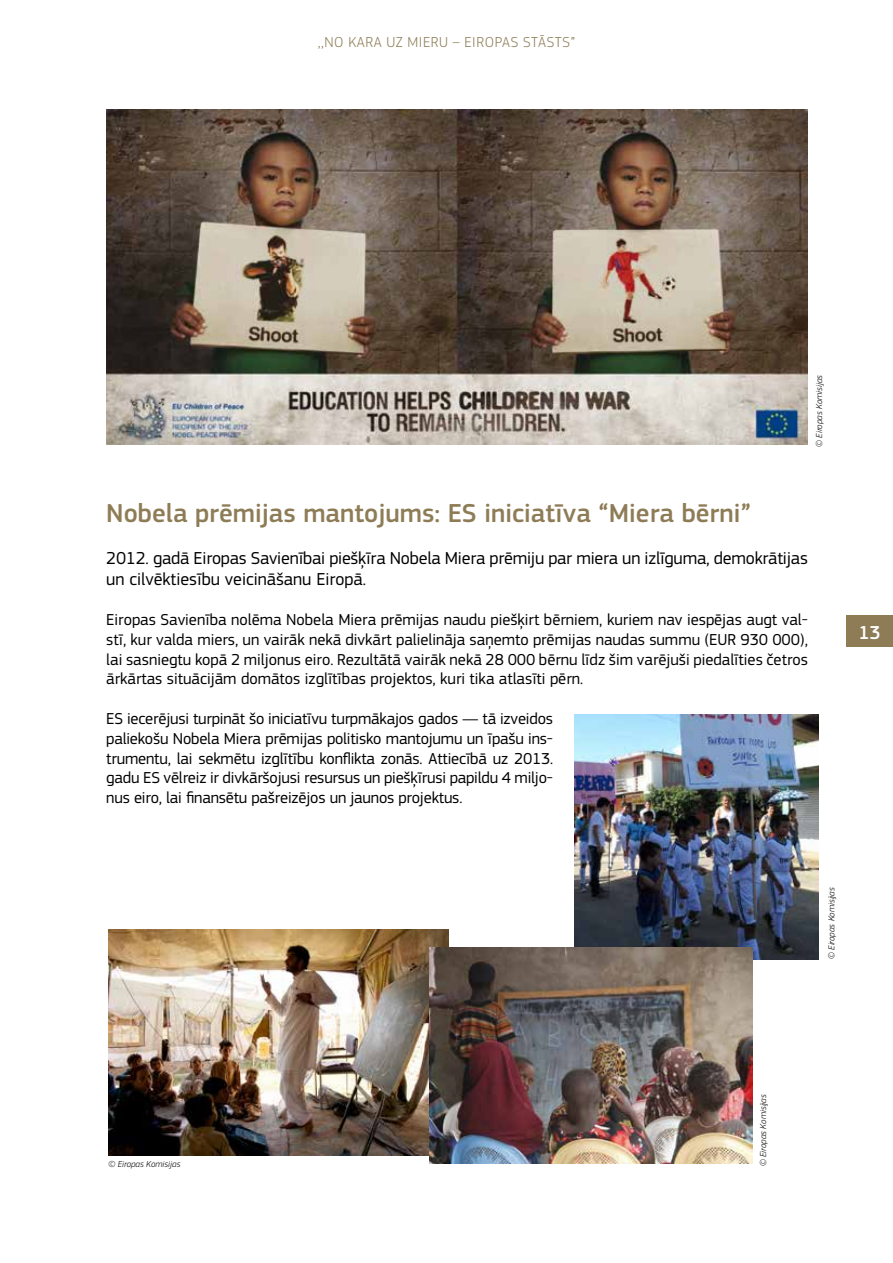
<style>
.page{position:relative;width:893px;height:1263px;background:#fff}
.page>*{position:absolute;margin:0;border:0;box-sizing:border-box;transform-origin:0 0}
.t1{font:500 27px "EC Square Sans Pro";color:#8d7c55}
.t2{font:500 19.5px "EC Square Sans Pro";color:#fff}
.t3{font:18px/21.6px "EC Square Sans Pro";letter-spacing:-.01em;color:#000}
.t4{font:16.5px/19.8px "EC Square Sans Pro";letter-spacing:-.005em;color:#000;text-align:justify}
.t5{font:300 15px "EC Square Sans Pro";letter-spacing:.04em;color:#8d7c55}
.t6{font:italic 300 9px "EC Square Sans Pro";color:#000}
</style>
<div class="page">
<div style="left:846px;top:616px;width:47px;height:31px;background:#8d7c55"></div>
<img style="left:108px;top:929px;width:340px;height:226px">
<img style="left:574px;top:714px;width:245px;height:245px">
<img style="left:429px;top:948px;width:324px;height:215px">
<img style="left:106px;top:109px;width:702px;height:336px">
<p class="t5" style="left:318px;top:33px;width:259px">,,NO KARA UZ MIERU – EIROPAS STĀSTS”</p>
<p class="t6" style="left:814px;top:447px;width:74px;rotate:-90deg">© Eiropas Komisijas</p>
<h1 class="t1" style="left:106px;top:498px;width:646px">Nobela prēmijas mantojums: ES iniciatīva “Miera bērni”</h1>
<p class="t3" style="left:106px;top:547px;width:703px">2012. gadā Eiropas Savienībai piešķīra Nobela Miera prēmiju par miera un izlīguma, demokrātijas un cilvēktiesību veicināšanu Eiropā.</p>
<p class="t4" style="left:106px;top:610px;width:703px">Eiropas Savienība nolēma Nobela Miera prēmijas naudu piešķirt bērniem, kuriem nav iespējas augt val&shy;stī, kur valda miers, un vairāk nekā divkārt palielināja saņemto prēmijas naudas summu (EUR 930 000), lai sasniegtu kopā 2 miljonus eiro. Rezultātā vairāk nekā 28 000 bērnu līdz šim varējuši piedalīties četros ārkārtas situācijām domātos izglītības projektos, kuri tika atlasīti pērn.</p>
<p class="t4" style="left:106px;top:709px;width:448px">ES iecerējusi turpināt šo iniciatīvu turpmākajos gados — tā izveidos paliekošu Nobela Miera prēmijas politisko mantojumu un īpašu ins&shy;trumentu, lai sekmētu izglītību konflikta zonās. Attiecībā uz 2013. gadu ES vēlreiz ir divkāršojusi resursus un piešķīrusi papildu 4 miljo&shy;nus eiro, lai finansētu pašreizējos un jaunos projektus.</p>
<p class="t2" style="left:858px;top:621px;width:24px">13</p>
<p class="t6" style="left:826px;top:959px;width:74px;rotate:-90deg">© Eiropas Komisijas</p>
<p class="t6" style="left:108px;top:1159px;width:74px">© Eiropas Komisijas</p>
<p class="t6" style="left:758px;top:1166px;width:74px;rotate:-90deg">© Eiropas Komisijas</p>
</div>
